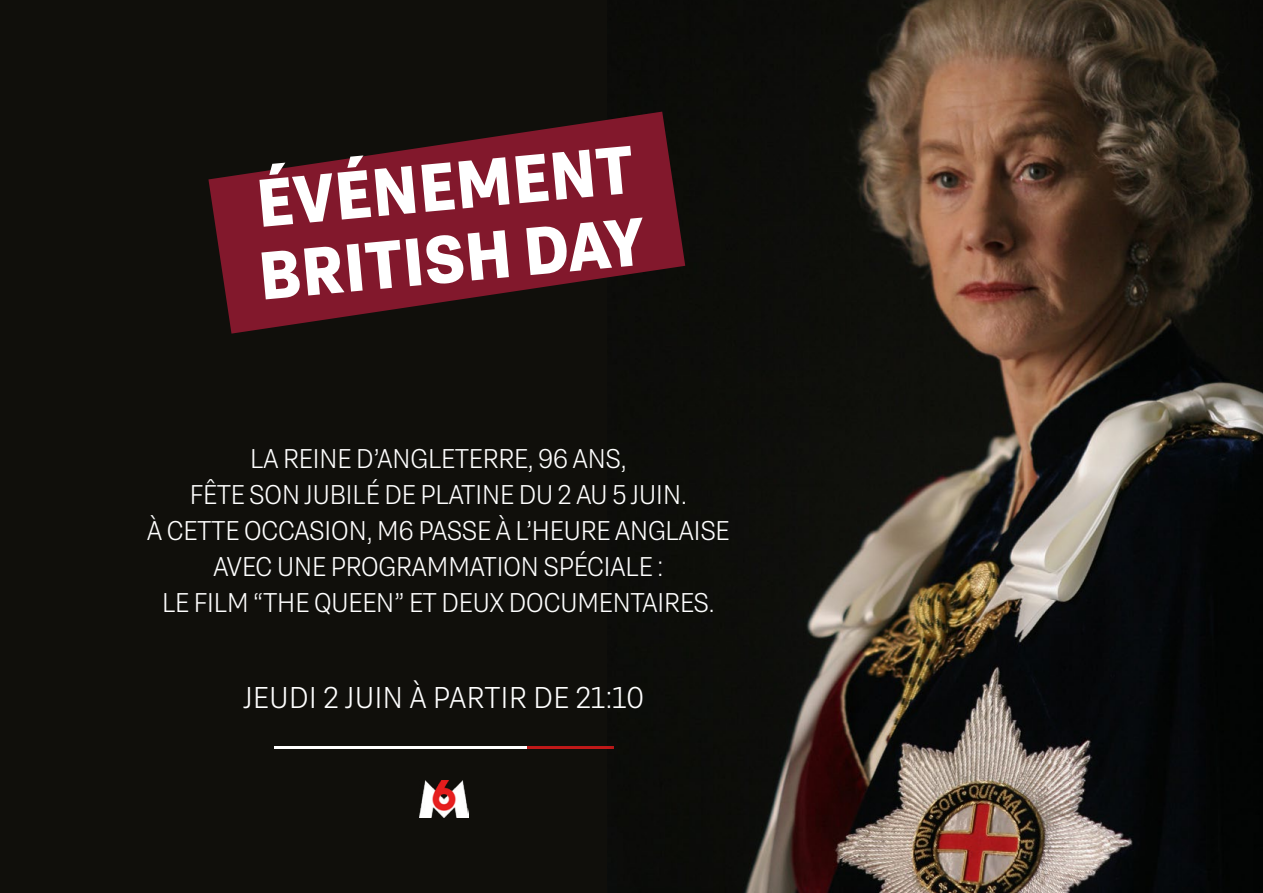
<style>
.page{position:relative;width:1263px;height:893px;background:#fff}
.page>*{position:absolute;margin:0;border:0;box-sizing:border-box;transform-origin:0 0}
.t1{font:700 67.2px/72.6px "Grtsk Exa";color:#fff}
.t2{font:300 30px "Grtsk Exa";color:#fff}
.t3{font:300 27px/36px "Grtsk Exa";letter-spacing:-.025em;color:#fff;text-align:center}
</style>
<div class="page">
<div style="left:0;top:0;width:1199px;height:893px;background:#100f0b"></div>
<img style="left:661px;top:0;width:602px;height:893px">
<img style="left:419px;top:781px;width:49px;height:36px">
<hr style="left:274px;top:746px;width:253px;height:3px;background:#fff">
<div style="left:513px;top:735px;width:114px;height:14px;background:#000;opacity:.25"></div>
<svg style="left:208px;top:112px;width:477px;height:222px;fill:#82182c"></svg>
<h1 class="t1" style="left:249px;top:165px;width:389px;rotate:-5deg">ÉVÉNEMENT<br>BRITISH DAY</h1>
<p class="t3" style="left:147px;top:440px;width:585px">LA REINE D’ANGLETERRE, 96 ANS,<br>FÊTE SON JUBILÉ DE PLATINE DU 2 AU 5 JUIN.<br>À CETTE OCCASION, M6 PASSE À L’HEURE ANGLAISE AVEC UNE PROGRAMMATION SPÉCIALE :<br>LE FILM “THE QUEEN” ET DEUX DOCUMENTAIRES.</p>
<p class="t2" style="left:243px;top:679px;width:403px">JEUDI 2 JUIN À PARTIR DE 21:10</p>
</div>
